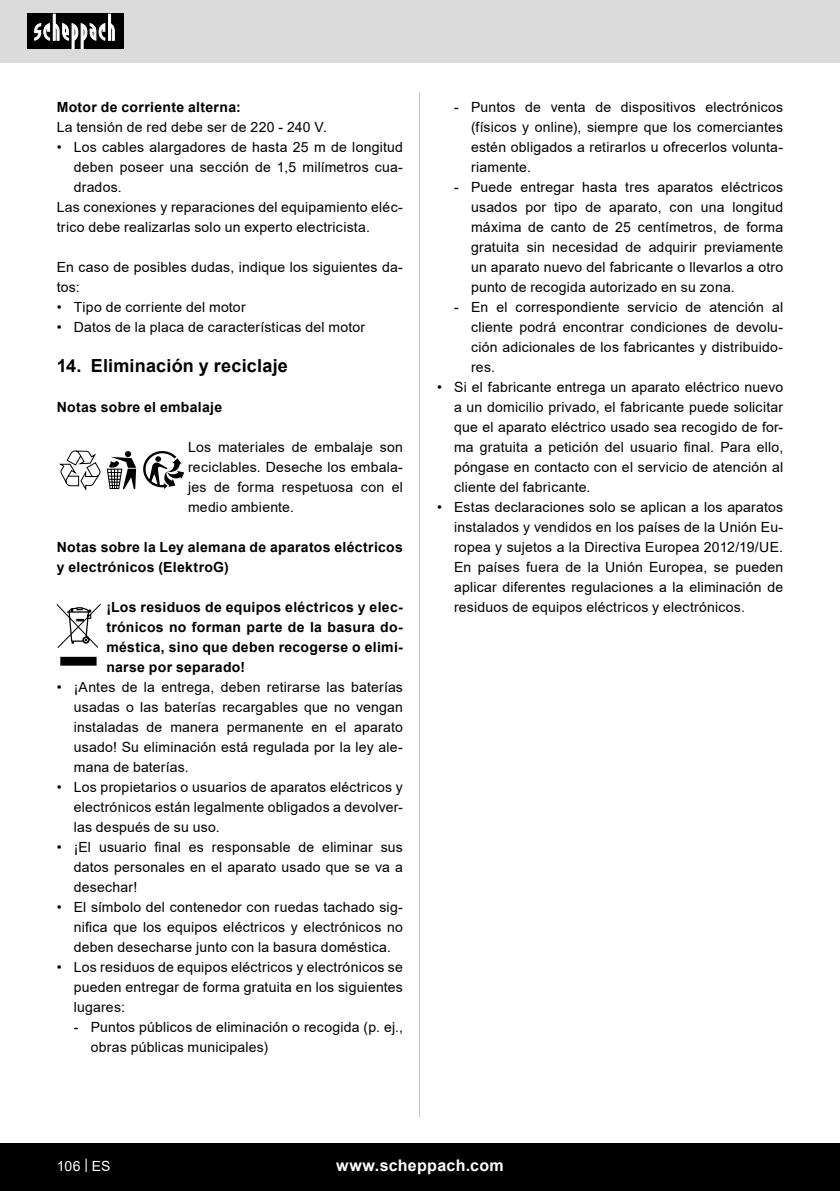
<style>
.page{position:relative;width:840px;height:1191px;background:#fff}
.page>*{position:absolute;margin:0;border:0;box-sizing:border-box;transform-origin:0 0}
.t1{font:700 18px "Arial";letter-spacing:.01em;color:#000}
.t2{font:700 16px "Arial";letter-spacing:.02em;color:#fff}
.Basiseinstellung{font:14px/20px "Arial";letter-spacing:.015em;color:#000;text-align:justify}
.Basiseinstellung-2{font:700 14px/20px "Arial";letter-spacing:.025em;color:#000}
.t3{font:14px "Arial";color:#fff}
</style>
<div class="page">
<div style="left:0;top:0;width:839px;height:63px;background:#dbdbdb"></div>
<div style="left:0;top:1143px;width:839px;height:48px;background:#000"></div>
<div style="left:27px;top:14px;width:96px;height:35px;background:#000"></div>
<svg style="left:34px;top:14px;width:81px;height:35px"></svg>
<hr style="left:419px;top:92px;width:1px;height:1025px;background:#c7c7c7">
<svg style="left:107px;top:451px;width:29px;height:38px"></svg>
<svg style="left:143px;top:451px;width:41px;height:38px"></svg>
<svg style="left:59px;top:450px;width:41px;height:41px"></svg>
<svg style="left:57px;top:603px;width:44px;height:62px"></svg>
<p class="Basiseinstellung-2" style="left:57px;top:97px;width:185px">Motor de corriente alterna:</p>
<p class="Basiseinstellung" style="left:57px;top:117px;width:272px">La tensión de red debe ser de 220 - 240 V.</p>
<p class="Basiseinstellung" style="left:74px;top:137px;width:330px;text-indent:-17px">• Los cables alargadores de hasta 25 m de longitud deben poseer una sección de 1,5 milímetros cua&shy;drados.</p>
<p class="Basiseinstellung" style="left:57px;top:197px;width:347px">Las conexiones y reparaciones del equipamiento eléc&shy;trico debe realizarlas solo un experto electricista.</p>
<p class="Basiseinstellung" style="left:57px;top:257px;width:347px">En caso de posibles dudas, indique los siguientes da&shy;tos:</p>
<p class="Basiseinstellung" style="left:57px;top:297px;width:190px">• Tipo de corriente del motor</p>
<p class="Basiseinstellung" style="left:57px;top:317px;width:309px">• Datos de la placa de características del motor</p>
<p class="t1" style="left:57px;top:353px;width:232px">14. Eliminación y reciclaje</p>
<p class="Basiseinstellung-2" style="left:57px;top:397px;width:167px">Notas sobre el embalaje</p>
<p class="Basiseinstellung" style="left:188px;top:437px;width:216px">Los materiales de embalaje son reciclables. Deseche los embala&shy;jes de forma respetuosa con el medio ambiente.</p>
<p class="Basiseinstellung-2" style="left:57px;top:537px;width:347px">Notas sobre la Ley alemana de aparatos eléctricos y electrónicos (ElektroG)</p>
<p class="Basiseinstellung-2" style="left:106px;top:597px;width:298px;text-align:justify">¡Los residuos de equipos eléctricos y elec&shy;trónicos no forman parte de la basura do&shy;méstica, sino que deben recogerse o elimi&shy;narse por separado!</p>
<p class="Basiseinstellung" style="left:74px;top:677px;width:330px;text-indent:-17px">• ¡Antes de la entrega, deben retirarse las baterías usadas o las baterías recargables que no vengan instaladas de manera permanente en el aparato usado! Su eliminación está regulada por la ley ale&shy;mana de baterías.</p>
<p class="Basiseinstellung" style="left:74px;top:777px;width:330px;text-indent:-17px">• Los propietarios o usuarios de aparatos eléctricos y electrónicos están legalmente obligados a devolver&shy;las después de su uso.</p>
<p class="Basiseinstellung" style="left:74px;top:837px;width:330px;text-indent:-17px">• ¡El usuario final es responsable de eliminar sus datos personales en el aparato usado que se va a desechar!</p>
<p class="Basiseinstellung" style="left:74px;top:897px;width:330px;text-indent:-17px">• El símbolo del contenedor con ruedas tachado sig&shy;nifica que los equipos eléctricos y electrónicos no deben desecharse junto con la basura doméstica.</p>
<p class="Basiseinstellung" style="left:74px;top:957px;width:330px;text-indent:-17px">• Los residuos de equipos eléctricos y electrónicos se pueden entregar de forma gratuita en los siguientes lugares:</p>
<p class="Basiseinstellung" style="left:91px;top:1017px;width:313px;text-indent:-17px">- Puntos públicos de eliminación o recogida (p. ej., obras públicas municipales)</p>
<p class="Basiseinstellung" style="left:471px;top:97px;width:313px;text-indent:-17px">- Puntos de venta de dispositivos electrónicos (físicos y online), siempre que los comerciantes estén obligados a retirarlos u ofrecerlos volunta&shy;riamente.</p>
<p class="Basiseinstellung" style="left:471px;top:177px;width:313px;text-indent:-17px">- Puede entregar hasta tres aparatos eléctricos usados por tipo de aparato, con una longitud máxima de canto de 25 centímetros, de forma gratuita sin necesidad de adquirir previamente un aparato nuevo del fabricante o llevarlos a otro punto de recogida autorizado en su zona.</p>
<p class="Basiseinstellung" style="left:471px;top:297px;width:313px;text-indent:-17px">- En el correspondiente servicio de atención al cliente podrá encontrar condiciones de devolu&shy;ción adicionales de los fabricantes y distribuido&shy;res.</p>
<p class="Basiseinstellung" style="left:454px;top:377px;width:330px;text-indent:-17px">• Si el fabricante entrega un aparato eléctrico nuevo a un domicilio privado, el fabricante puede solicitar que el aparato eléctrico usado sea recogido de for&shy;ma gratuita a petición del usuario final. Para ello, póngase en contacto con el servicio de atención al cliente del fabricante.</p>
<p class="Basiseinstellung" style="left:454px;top:497px;width:330px;text-indent:-17px">• Estas declaraciones solo se aplican a los aparatos instalados y vendidos en los países de la Unión Eu&shy;ropea y sujetos a la Directiva Europea 2012/19/UE.<br>En países fuera de la Unión Europea, se pueden aplicar diferentes regulaciones a la eliminación de residuos de equipos eléctricos y electrónicos.</p>
<p class="t3" style="left:57px;top:1156px;width:55px">106 | ES</p>
<p class="t2" style="left:336px;top:1154px;width:169px">www.scheppach.com</p>
</div>
